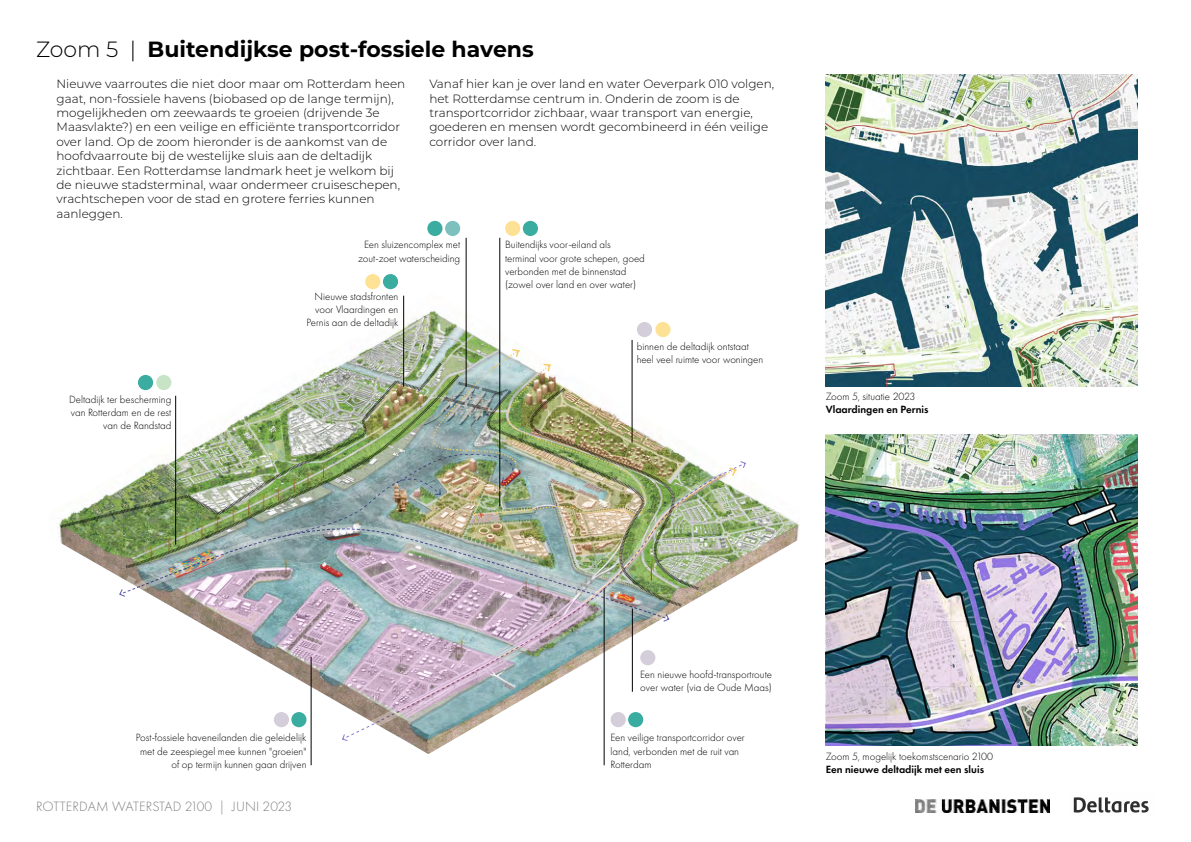
<style>
.page{position:relative;width:1191px;height:842px;background:#fff}
.page>*{position:absolute;margin:0;border:0;box-sizing:border-box;transform-origin:0 0}
.t1{font:700 22px "Montserrat";color:#000}
.t2{font:300 14px "Futura PT";color:#818181}
.t3{font:300 12px/14.4px "Montserrat";color:#000}
.t4{font:300 10.9px/13.1px "Futura PT";color:#000}
.t5{font:600 10.9px "Futura PT";color:#000}
.s1{font-weight:300}
</style>
<div class="page">
<svg style="left:915px;top:797px;width:234px;height:16px"></svg>
<img style="left:59px;top:292px;width:741px;height:462px">
<hr style="left:403px;top:296px;width:1px;height:91px;background:#000">
<hr style="left:311px;top:657px;width:1px;height:108px;background:#000">
<hr style="left:466px;top:238px;width:1px;height:149px;background:#000">
<hr style="left:499px;top:238px;width:1px;height:268px;background:#000">
<hr style="left:632px;top:340px;width:1px;height:103px;background:#000">
<div style="left:365px;top:274px;width:15px;height:15px;background:#fde295;border-radius:50%"></div>
<div style="left:505px;top:221px;width:15px;height:15px;background:#fde295;border-radius:50%"></div>
<div style="left:655px;top:322px;width:15px;height:15px;background:#fde295;border-radius:50%"></div>
<div style="left:427px;top:221px;width:15px;height:15px;background:#3aada0;border-radius:50%"></div>
<div style="left:383px;top:274px;width:15px;height:15px;background:#3aada0;border-radius:50%"></div>
<div style="left:523px;top:221px;width:15px;height:15px;background:#3aada0;border-radius:50%"></div>
<div style="left:445px;top:221px;width:15px;height:15px;background:#7cc1bd;border-radius:50%"></div>
<div style="left:637px;top:322px;width:15px;height:15px;background:#d3ced9;border-radius:50%"></div>
<hr style="left:604px;top:588px;width:1px;height:177px;background:#000">
<svg style="left:60px;top:362px;width:53px;height:166px"></svg>
<img style="left:113px;top:348px;width:638px;height:399px">
<img style="left:826px;top:434px;width:311px;height:312px">
<img style="left:826px;top:75px;width:311px;height:311px">
<img style="left:826px;top:658px;width:87px;height:73px">
<svg style="left:826px;top:590px;width:62px;height:61px;background:#939ca3"></svg>
<h1 class="t1" style="left:36px;top:34px;width:499px"><span class="s1">Zoom 5 |</span> Buitendijkse post-fossiele havens</h1>
<p class="t3" style="left:57px;top:76px;width:350px">Nieuwe vaarroutes die niet door maar om Rotterdam heen gaat, non-fossiele havens (biobased op de lange termijn), mogelijkheden om zeewaards te groeien (drijvende 3e Maasvlakte?) en een veilige en efficiënte transportcorridor over land. Op de zoom hieronder is de aankomst van de hoofdvaarroute bij de westelijke sluis aan de deltadijk zichtbaar. Een Rotterdamse landmark heet je welkom bij de nieuwe stadsterminal, waar ondermeer cruiseschepen, vrachtschepen voor de stad en grotere ferries kunnen aanleggen.</p>
<p class="t3" style="left:429px;top:76px;width:346px">Vanaf hier kan je over land en water Oeverpark 010 volgen, het Rotterdamse centrum in. Onderin de zoom is de transportcorridor zichbaar, waar transport van energie, goederen en mensen wordt gecombineerd in één veilige corridor over land.</p>
<p class="t4" style="left:69px;top:393px;width:104px;text-align:right">Deltadijk ter bescherming van Rotterdam en de rest van de Randstad</p>
<p class="t4" style="left:358px;top:238px;width:104px;text-align:center">Een sluizencomplex met zout-zoet waterscheiding</p>
<p class="t4" style="left:306px;top:290px;width:93px;text-align:right">Nieuwe stadsfronten voor Vlaardingen en<br>Pernis aan de deltadijk</p>
<p class="t4" style="left:505px;top:238px;width:141px">Buitendijks voor-eiland als terminal voor grote schepen, goed verbonden met de binnenstad (zowel over land en over water)</p>
<p class="t4" style="left:637px;top:340px;width:128px">binnen de deltadijk ontstaat heel veel ruimte voor woningen</p>
<p class="t4" style="left:826px;top:390px;width:91px">Zoom 5, situatie 2023</p>
<p class="t5" style="left:826px;top:403px;width:104px">Vlaardingen en Pernis</p>
<p class="t4" style="left:136px;top:731px;width:172px;text-align:right">Post-fossiele haveneilanden die geleidelijk met de zeespiegel mee kunnen "groeien" of op termijn kunnen gaan drijven</p>
<p class="t2" style="left:36px;top:798px;width:257px">ROTTERDAM WATERSTAD 2100 | JUNI 2023</p>
<p class="t4" style="left:640px;top:668px;width:133px">Een nieuwe hoofd-transportroute over water (via de Oude Maas)</p>
<p class="t4" style="left:610px;top:731px;width:136px">Een veilige transportcorridor over land, verbonden met de ruit van<br>Rotterdam</p>
<p class="t4" style="left:826px;top:750px;width:169px">Zoom 5, mogelijk toekomstscenario 2100</p>
<p class="t5" style="left:826px;top:762px;width:160px">Een nieuwe deltadijk met een sluis</p>
</div>
